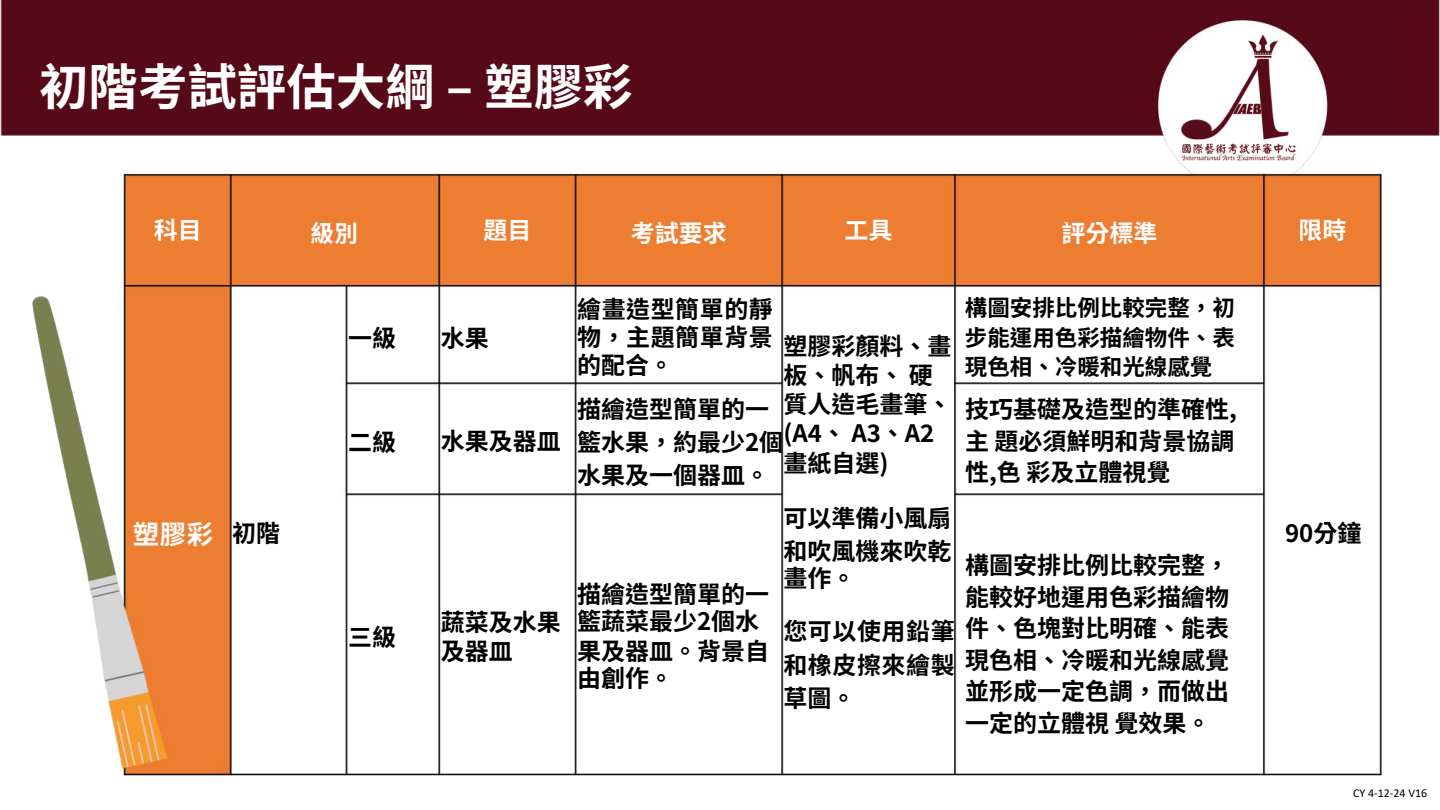
<style>
.page{position:relative;width:1440px;height:810px;background:#fff}
.page>*{position:absolute;margin:0;border:0;box-sizing:border-box;transform-origin:0 0}
.t1{font:700 49.5px "Noto Sans TC";color:#fff}
.t2{font:700 26.4px "Noto Sans TC";color:#fff}
.t3{font:700 24px/31.5px "Noto Sans TC";color:#000}
.t4{font:700 24px "Noto Sans TC";color:#fff}
.t5{font:700 23.55px "Noto Sans TC";color:#fff}
.t6{font:700 22.5px/29.2px "Noto Sans TC";color:#000;text-align:justify}
.t7{font:12px "Calibri";color:#000}
</style>
<div class="page">
<img style="left:0;top:0;width:1440px;height:166px">
<img style="left:1174px;top:33px;width:129px;height:129px">
<img style="left:32px;top:166px;width:1350px;height:610px">
<h1 class="t1" style="left:39px;top:48px;width:595px">初階考試評估⼤綱 – 塑膠彩</h1>
<p class="t4" style="left:154px;top:211px;width:43px">科目</p>
<p class="t5" style="left:311px;top:214px;width:49px">級別</p>
<p class="t2" style="left:133px;top:513px;width:82px">塑膠彩</p>
<p class="t3" style="left:232px;top:516px;width:49px">初階</p>
<p class="t3" style="left:348px;top:320px;width:49px">⼀級</p>
<p class="t3" style="left:348px;top:424px;width:49px">⼆級</p>
<p class="t3" style="left:348px;top:620px;width:49px">三級</p>
<p class="t4" style="left:483px;top:211px;width:43px">題目</p>
<p class="t4" style="left:631px;top:215px;width:97px">考試要求</p>
<p class="t4" style="left:845px;top:211px;width:49px">⼯具</p>
<p class="t4" style="left:1062px;top:215px;width:97px">評分標準</p>
<p class="t4" style="left:1298px;top:211px;width:49px">限時</p>
<p class="t3" style="left:441px;top:320px;width:49px">⽔果</p>
<p class="t3" style="left:441px;top:424px;width:121px">⽔果及器⽫</p>
<p class="t3" style="left:577px;top:293px;width:197px;line-height:28.2px;text-align:justify">繪畫造型簡單的靜物，主題簡單背景的配合。</p>
<p class="t3" style="left:783px;top:329px;width:169px;line-height:29.2px">塑膠彩顏料、畫板、帆布、硬質人造毛畫筆、(A4、 A3、A2畫紙⾃選)</p>
<p class="t3" style="left:577px;top:392px;width:208px;line-height:32.7px">描繪造型簡單的⼀籃⽔果，約最少2個⽔果及⼀個器⽫。</p>
<p class="t3" style="left:441px;top:579px;width:330px;line-height:27px;text-indent:136px">描繪造型簡單的⼀蔬菜及⽔果 籃蔬菜最少2個⽔</p>
<p class="t3" style="left:441px;top:634px;width:73px">及器⽫</p>
<p class="t3" style="left:577px;top:636px;width:193px;line-height:27px">果及器⽫。背景⾃由創作。</p>
<p class="t3" style="left:784px;top:500px;width:169px;line-height:32.7px">可以準備⼩⾵扇和吹⾵機來吹乾</p>
<p class="t3" style="left:784px;top:561px;width:73px">畫作。</p>
<p class="t3" style="left:783px;top:613px;width:173px;line-height:33.8px;text-align:justify">您可以使⽤鉛筆和橡⽪擦來繪製草圖。</p>
<p class="t6" style="left:965px;top:292px;width:271px">構圖安排⽐例⽐較完整，初步能運⽤⾊彩描繪物件、表現⾊相、冷暖和光線感覺</p>
<p class="t3" style="left:965px;top:392px;width:273px;text-align:justify">技巧基礎及造型的準確性,主題必須鮮明和背景協調性,⾊ 彩及⽴體視覺</p>
<p class="t3" style="left:965px;top:548px;width:265px;text-align:justify">構圖安排⽐例⽐較完整，能較好地運⽤⾊彩描繪物件、⾊塊對⽐明確、能表現⾊相、冷暖和光線感覺並形成⼀定⾊調，⽽做出⼀定的⽴體視覺效果。</p>
<p class="t3" style="left:1285px;top:516px;width:78px">90分鐘</p>
<p class="t7" style="left:1353px;top:788px;width:76px">CY 4-12-24 V16</p>
</div>
